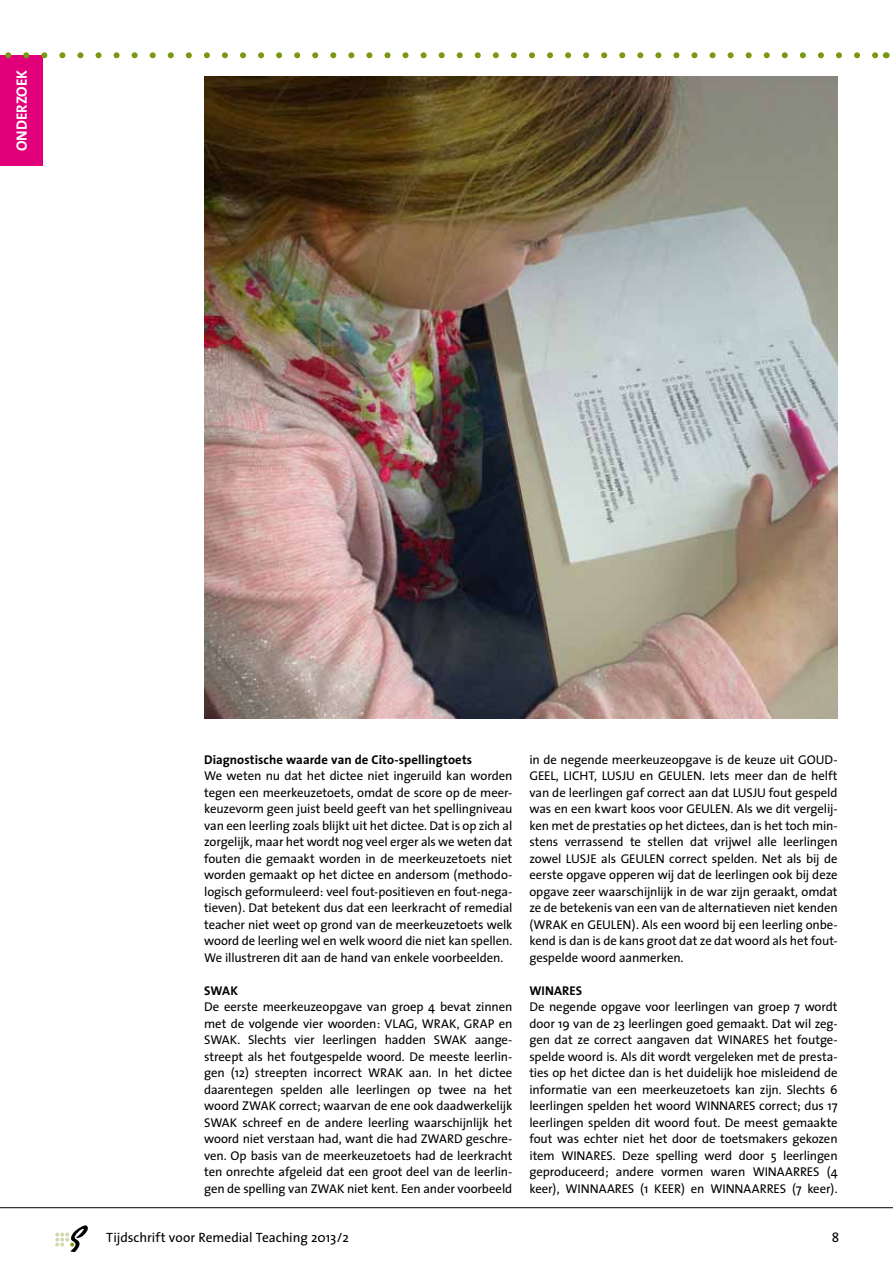
<style>
.page{position:relative;width:893px;height:1263px;background:#fff}
.page>*{position:absolute;margin:0;border:0;box-sizing:border-box;transform-origin:0 0}
.t1{font:700 15px "The Sans";letter-spacing:-.005em;color:#fff}
.t2{font:13.5px "The Sans";letter-spacing:-.005em;color:#000}
.t3{font:12.75px/16.5px "The Sans";letter-spacing:-.01em;color:#000;text-align:justify}
.t4{font:700 12.75px "The Sans";letter-spacing:.005em;color:#000}
</style>
<div class="page">
<hr style="left:0;top:1207px;width:893px;height:1px;background:#000">
<svg style="left:55px;top:1225px;width:33px;height:27px"></svg>
<img style="left:205px;top:77px;width:633px;height:641px">
<div style="left:0;top:55px;width:43px;height:111px;background:#e2007a"></div>
<svg style="left:8px;top:52px;width:869px;height:6px"></svg>
<p class="t1" style="left:9px;top:151px;width:83px;rotate:-90deg">ONDERZOEK</p>
<p class="t4" style="left:204px;top:749px;width:270px">Diagnostische waarde van de Cito-spellingtoets</p>
<p class="t3" style="left:204px;top:767px;width:310px">We weten nu dat het dictee niet ingeruild kan worden tegen een meerkeuzetoets, omdat de score op de meer&shy;keuzevorm geen juist beeld geeft van het spellingniveau van een leerling zoals blijkt uit het dictee. Dat is op zich al zorgelijk, maar het wordt nog veel erger als we weten dat fouten die gemaakt worden in de meerkeuzetoets niet worden gemaakt op het dictee en andersom (methodo&shy;logisch geformuleerd: veel fout-positieven en fout-nega&shy;tieven). Dat betekent dus dat een leerkracht of remedial teacher niet weet op grond van de meerkeuzetoets welk woord de leerling wel en welk woord die niet kan spellen.<br>We illustreren dit aan de hand van enkele voorbeelden.</p>
<p class="t4" style="left:204px;top:980px;width:35px">SWAK</p>
<p class="t3" style="left:204px;top:998px;width:310px">De eerste meerkeuzeopgave van groep 4 bevat zinnen met de volgende vier woorden: VLAG, WRAK, GRAP en SWAK. Slechts vier leerlingen hadden SWAK aange&shy;streept als het foutgespelde woord. De meeste leerlin&shy;gen (12) streepten incorrect WRAK aan. In het dictee daarentegen spelden alle leerlingen op twee na het woord ZWAK correct; waarvan de ene ook daadwerkelijk SWAK schreef en de andere leerling waarschijnlijk het woord niet verstaan had, want die had ZWARD geschre&shy;ven. Op basis van de meerkeuzetoets had de leerkracht ten onrechte afgeleid dat een groot deel van de leerlin&shy;gen de spelling van ZWAK niet kent. Een ander voorbeeld</p>
<p class="t3" style="left:529px;top:751px;width:310px">in de negende meerkeuzeopgave is de keuze uit GOUD-GEEL, LICHT, LUSJU en GEULEN. Iets meer dan de helft van de leerlingen gaf correct aan dat LUSJU fout gespeld was en een kwart koos voor GEULEN. Als we dit vergelij&shy;ken met de prestaties op het dictees, dan is het toch min&shy;stens verrassend te stellen dat vrijwel alle leerlingen zowel LUSJE als GEULEN correct spelden. Net als bij de eerste opgave opperen wij dat de leerlingen ook bij deze opgave zeer waarschijnlijk in de war zijn geraakt, omdat ze de betekenis van een van de alternatieven niet kenden (WRAK en GEULEN). Als een woord bij een leerling onbe&shy;kend is dan is de kans groot dat ze dat woord als het fout&shy;gespelde woord aanmerken.</p>
<p class="t4" style="left:529px;top:980px;width:54px">WINARES</p>
<p class="t3" style="left:529px;top:998px;width:310px">De negende opgave voor leerlingen van groep 7 wordt door 19 van de 23 leerlingen goed gemaakt. Dat wil zeg&shy;gen dat ze correct aangaven dat WINARES het foutge&shy;spelde woord is. Als dit wordt vergeleken met de presta&shy;ties op het dictee dan is het duidelijk hoe misleidend de informatie van een meerkeuzetoets kan zijn. Slechts 6 leerlingen spelden het woord WINNARES correct; dus 17 leerlingen spelden dit woord fout. De meest gemaakte fout was echter niet het door de toetsmakers gekozen item WINARES. Deze spelling werd door 5 leerlingen geproduceerd; andere vormen waren WINAARRES (4 keer), WINNAARES (1 KEER) en WINNAARRES (7 keer).</p>
<p class="t2" style="left:106px;top:1226px;width:244px">Tijdschrift voor Remedial Teaching 2013/2</p>
<p class="t2" style="left:832px;top:1226px;width:9px">8</p>
</div>
